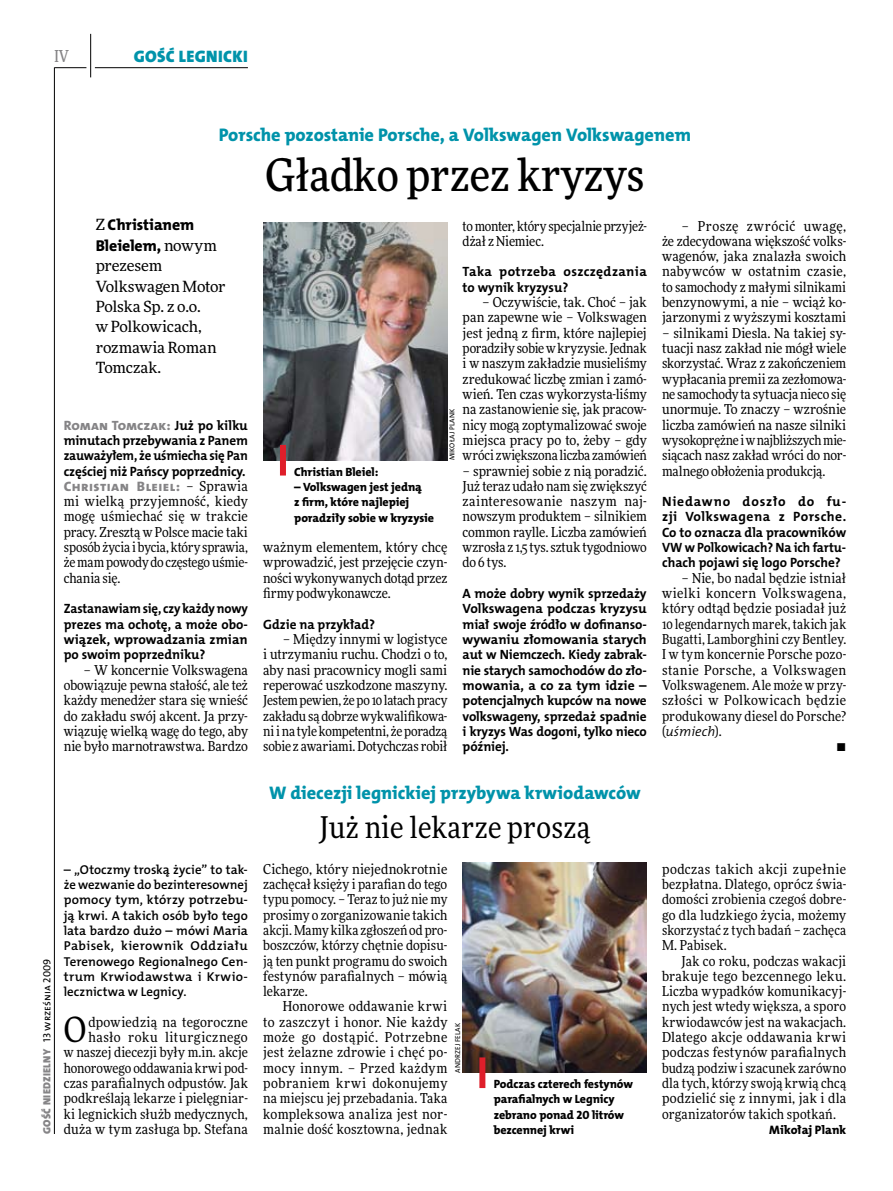
<style>
.page{position:relative;width:893px;height:1191px;background:#fff}
.page>*{position:absolute;margin:0;border:0;box-sizing:border-box;transform-origin:0 0}
.t1{font:500 45px "Freeday Narrow";color:#000}
.t2{font:34.8px "Freeday Narrow News";color:#000}
.t3{font:30px "Freeday Narrow News";letter-spacing:.01em;color:#000}
.t4{font:18.3px "The Mix HP8 Ex Bld";color:#0093aa}
.t5{font:16.65px "The Mix HP9 Blk";letter-spacing:.02em;color:#0093aa}
.t6{font:500 16.5px "Freeday Narrow";color:#858486;scale:.9 1}
.t7{font:15.75px/20.4px "The Mix HP8 Ex Bld";letter-spacing:.02em;color:#000}
.t8{font:15.45px/20.4px "Freeday News";letter-spacing:-.01em;color:#000}
.t9{font:13.65px/15.3px "Freeday Narrow News";letter-spacing:.005em;color:#000;text-align:justify}
.t10{font:13.65px/15.3px "Freeday Narrow News";letter-spacing:-.015em;color:#000}
.t11{font:13.65px "The Mix HP8 Ex Bld";letter-spacing:.03em;color:#858486}
.t12{font:13.65px "The Mix HP4 Se Lig IT";letter-spacing:.005em;color:#000}
.t13{font:13.5px/15.3px "The Mix HP7 Bld";letter-spacing:-.01em;color:#000;text-align:justify}
.t14{font:13.5px/15.3px "The Mix HP7 Bld";letter-spacing:-.01em;color:#000;text-align:justify;scale:.95 1}
.t15{font:13.5px/15.3px "The Mix HP7 Bld";letter-spacing:.02em;color:#000}
.t16{font:13.5px "The Mix HP8 Ex Bld";color:#858486}
.t17{font:12.9px/15.3px "The Mix HP6 Se Bld";letter-spacing:.005em;color:#000;text-align:justify}
.t18{font:12.3px "The Mix HP8 Ex Bld";letter-spacing:.005em;color:#000}
.t19{font:12px/15.3px "The Mix HP8 Ex Bld";letter-spacing:-.005em;color:#000}
.t20{font:10.5px "The Mix HP9 Blk";letter-spacing:.025em;color:#858486}
.t21{font:7.2px "The Mix HP5 Plain";letter-spacing:.02em;color:#000}
.s1{font-family:"Freeday News";font-size:15.45px}
.s2{font-family:"The Mix HP7 Bld";color:#000}
.s3{font-family:"Freeday Narrow News";color:#000}
.s4{font-family:"The Mix HP5 Plain";color:#000}
.s5{font-family:"Freeday Narrow News"}
</style>
<div class="page">
<hr style="left:54px;top:67px;width:1px;height:1067px;background:#000">
<hr style="left:90px;top:34px;width:1px;height:43px;background:#000">
<hr style="left:54px;top:67px;width:32px;height:1px;background:#000">
<hr style="left:95px;top:67px;width:153px;height:1px;background:#000">
<img style="left:463px;top:862px;width:184px;height:210px">
<img style="left:263px;top:223px;width:184px;height:237px">
<div style="left:280px;top:445px;width:6px;height:30px;background:#df1f2a"></div>
<div style="left:479px;top:1057px;width:6px;height:31px;background:#df1f2a"></div>
<p class="t6" style="left:54px;top:46px;width:17px">IV</p>
<p class="t5" style="left:134px;top:46px;width:115px">GOŚĆ LEGN ICKI</p>
<h3 class="t4" style="left:219px;top:123px;width:472px">Porsche pozostanie Porsche, a Volkswagen Volkswagenem</h3>
<h1 class="t1" style="left:266px;top:147px;width:380px">Gładko przez kryzys</h1>
<p class="t7" style="left:96px;top:215px;width:123px"><span class="s1">Z</span> Christianem<br>Bleielem, <span class="s1">nowym</span></p>
<p class="t8" style="left:96px;top:255px;width:132px">prezesem<br>Volkswagen Motor<br>Polska Sp. z o.o.<br>w Polkowicach, rozmawia Roman<br>Tomczak.</p>
<p class="t16" style="left:64px;top:416px;width:186px">Roman Tomczak: <span class="s2">Już po kilku</span></p>
<p class="t13" style="left:64px;top:433px;width:186px">minutach przebywania z Panem zauważyłem, że uśmiecha się Pan częściej niż Pańscy poprzednicy.</p>
<p class="t11" style="left:64px;top:477px;width:186px">Christian Bleiel: <span class="s3">– Sprawia</span></p>
<p class="t9" style="left:64px;top:493px;width:186px">mi wielką przyjemność, kiedy mogę uśmiechać się w trakcie pracy. Zresztą w Polsce macie taki sposób życia i bycia, który sprawia, żemam powody do częstego uśmie&shy;chania się.</p>
<p class="t14" style="left:64px;top:601px;width:195px">Zastanawiam się, czy każdy nowy prezes ma ochotę, a może obo&shy;wiązek, wprowadzania zmian po swoim poprzedniku?</p>
<p class="t9" style="left:64px;top:662px;width:186px;text-indent:20px">– W koncernie Volkswagena obowiązuje pewna stałość, ale też każdy menedżer stara się wnieść do zakładu swój akcent. Ja przy&shy;wiązuję wielką wagę do tego, aby nie było marnotrawstwa. Bardzo</p>
<p class="t20" style="left:40px;top:1134px;width:177px;rotate:-90deg">GOŚĆ NIEDZIELNY <span class="s4">13 września 2009</span></p>
<p class="t17" style="left:64px;top:861px;width:186px">– „Otoczmy troską życie” to tak&shy;że wezwanie do bezinteresownej pomocy tym, którzy potrzebu&shy;ją krwi. A takich osób było tego lata bardzo dużo – mówi Maria Pabisek, kierownik Oddziału Terenowego Regionalnego Cen&shy;trum Krwiodawstwa i Krwio&shy;lecznictwa w Legnicy.</p>
<h2 class="t2" style="left:64px;top:1008px;width:24px">O</h2>
<p class="t9" style="left:64px;top:1014px;width:186px;text-align:right">dpowiedzią na tegoroczne hasło roku liturgicznego<br>w naszej diecezji były m.in. akcje honorowego oddawania krwi pod&shy;czas parafialnych odpustów. Jak podkreślają lekarze i pielęgniar&shy;ki legnickich służb medycznych, duża w tym zasługa bp. Stefana</p>
<p class="t10" style="left:463px;top:218px;width:186px">tomonter, który specjalnie przyjeż&shy;dżał z Niemiec.</p>
<p class="t15" style="left:463px;top:264px;width:186px">Taka potrzeba oszczędzania to wynik kryzysu?</p>
<p class="t9" style="left:463px;top:294px;width:186px;text-indent:20px">– Oczywiście, tak. Choć – jak pan zapewne wie – Volkswagen jest jedną z firm, które najlepiej poradziły sobie wkryzysie. Jednak i w naszym zakładzie musieliśmy zredukować liczbę zmian i zamó&shy;wień. Ten czas wykorzysta-liśmy na zastanowienie się, jak pracow&shy;nicy mogą zoptymalizować swoje miejsca pracy po to, żeby – gdy wróci zwiększona liczba zamówień</p>
<p class="t9" style="left:463px;top:463px;width:186px">– sprawniej sobie z nią poradzić.<br>Już teraz udało nam się zwiększyć zainteresowanie naszym naj&shy;nowszym produktem – silnikiem common raylle. Liczba zamówień wzrosła z 1,5 tys. sztuk tygodniowo do 6 tys.</p>
<p class="t13" style="left:463px;top:586px;width:186px">A może dobry wynik sprzedaży Volkswagena podczas kryzysu miał swoje źródło w dofinanso&shy;wywaniu złomowania starych aut w Niemczech. Kiedy zabrak&shy;nie starych samochodów do zło&shy;mowania, a co za tym idzie – potencjalnych kupców na nowe volkswageny, sprzedaż spadnie i kryzys Was dogoni, tylko nieco później.</p>
<p class="t21" style="left:447px;top:460px;width:53px;rotate:-90deg">Mikołaj Plank</p>
<p class="t19" style="left:294px;top:464px;width:86px">Christian Bleiel:</p>
<p class="t19" style="left:294px;top:479px;width:141px">– Volkswagen jest jedną<br>z firm, które najlepiej poradziły sobie w kryzysie</p>
<p class="t9" style="left:263px;top:539px;width:186px">ważnym elementem, który chcę wprowadzić, jest przejęcie czyn&shy;ności wykonywanych dotąd przez firmy podwykonawcze.</p>
<p class="t13" style="left:263px;top:616px;width:114px">Gdzie na przykład?</p>
<p class="t9" style="left:263px;top:631px;width:186px;text-indent:20px">– Między innymi w logistyce i utrzymaniu ruchu. Chodzi o to, aby nasi pracownicy mogli sami reperować uszkodzone maszyny.<br>Jestem pewien, że po 10 latach pracy zakładu są dobrze wykwalifikowa&shy;ni ina tyle kompetentni, że poradzą sobie z awariami. Dotychczas robił</p>
<h3 class="t4" style="left:269px;top:781px;width:373px">W diecezji legnickiej przybywa krwiodawców</h3>
<h3 class="t3" style="left:319px;top:809px;width:273px">Już nie lekarze proszą</h3>
<p class="t9" style="left:263px;top:861px;width:186px">Cichego, który niejednokrotnie zachęcał księży i parafian do tego typu pomocy. – Teraz to już nie my prosimy o zorganizowanie takich akcji. Mamy kilka zgłoszeń od pro&shy;boszczów, którzy chętnie dopisu&shy;ją ten punkt programu do swoich festynów parafialnych – mówią lekarze.</p>
<p class="t9" style="left:263px;top:998px;width:186px;text-indent:20px">Honorowe oddawanie krwi to zaszczyt i honor. Nie każdy może go dostąpić. Potrzebne jest żelazne zdrowie i chęć po&shy;mocy innym. – Przed każdym pobraniem krwi dokonujemy na miejscu jej przebadania. Taka kompleksowa analiza jest nor&shy;malnie dość kosztowna, jednak</p>
<p class="t21" style="left:453px;top:1072px;width:51px;rotate:-90deg">Andrzej Felak</p>
<p class="t19" style="left:494px;top:1076px;width:141px">Podczas czterech festynów parafialnych w Legnicy zebrano ponad 20 litrów bezcennej krwi</p>
<p class="t9" style="left:662px;top:218px;width:186px;text-indent:20px">– Proszę zwrócić uwagę, że zdecydowana większość volks&shy;wagenów, jaka znalazła swoich nabywców w ostatnim czasie, to samochody z małymi silnikami benzynowymi, a nie – wciąż ko&shy;jarzonymi z wyższymi kosztami</p>
<p class="t9" style="left:662px;top:325px;width:186px">– silnikami Diesla. Na takiej sy&shy;tuacji nasz zakład nie mógł wiele skorzystać. Wraz z zakończeniem wypłacania premii za zezłomowa&shy;ne samochody ta sytuacja nieco się unormuje. To znaczy – wzrośnie liczba zamówień na nasze silniki wysokoprężne iwnajbliższych mie&shy;siącach nasz zakład wróci do nor&shy;malnego obłożenia produkcją.</p>
<p class="t13" style="left:662px;top:494px;width:186px">Niedawno doszło do fu&shy;zji Volkswagena z Porsche.<br>Co to oznacza dla pracowników VW w Polkowicach? Na ich fartu&shy;chach pojawi się logo Porsche?</p>
<p class="t9" style="left:662px;top:570px;width:186px;text-indent:20px">– Nie, bo nadal będzie istniał wielki koncern Volkswagena, który odtąd będzie posiadał już 10 legendarnych marek, takich jak Bugatti, Lamborghini czy Bentley.<br>I w tym koncernie Porsche pozo&shy;stanie Porsche, a Volkswagen Volkswagenem. Ale może w przy&shy;szłości w Polkowicach będzie produkowany diesel do Porsche?</p>
<p class="t12" style="left:662px;top:722px;width:61px"><span class="s5">(</span>uśmiech<span class="s5">).</span></p>
<p class="t9" style="left:837px;top:738px;width:11px">•</p>
<p class="t9" style="left:662px;top:861px;width:186px">podczas takich akcji zupełnie bezpłatna. Dlatego, oprócz świa&shy;domości zrobienia czegoś dobre&shy;go dla ludzkiego życia, możemy skorzystać z tych badań – zachęca M. Pabisek.</p>
<p class="t9" style="left:662px;top:953px;width:186px;text-indent:20px">Jak co roku, podczas wakacji brakuje tego bezcennego leku.<br>Liczba wypadków komunikacyj&shy;nych jest wtedy większa, a sporo krwiodawców jest na wakacjach.<br>Dlatego akcje oddawania krwi podczas festynów parafialnych budzą podziw i szacunek zarówno dla tych, którzy swoją krwią chcą podzielić się z innymi, jak i dla organizatorów takich spotkań.</p>
<p class="t18" style="left:769px;top:1122px;width:79px">Mikołaj Plank</p>
</div>
